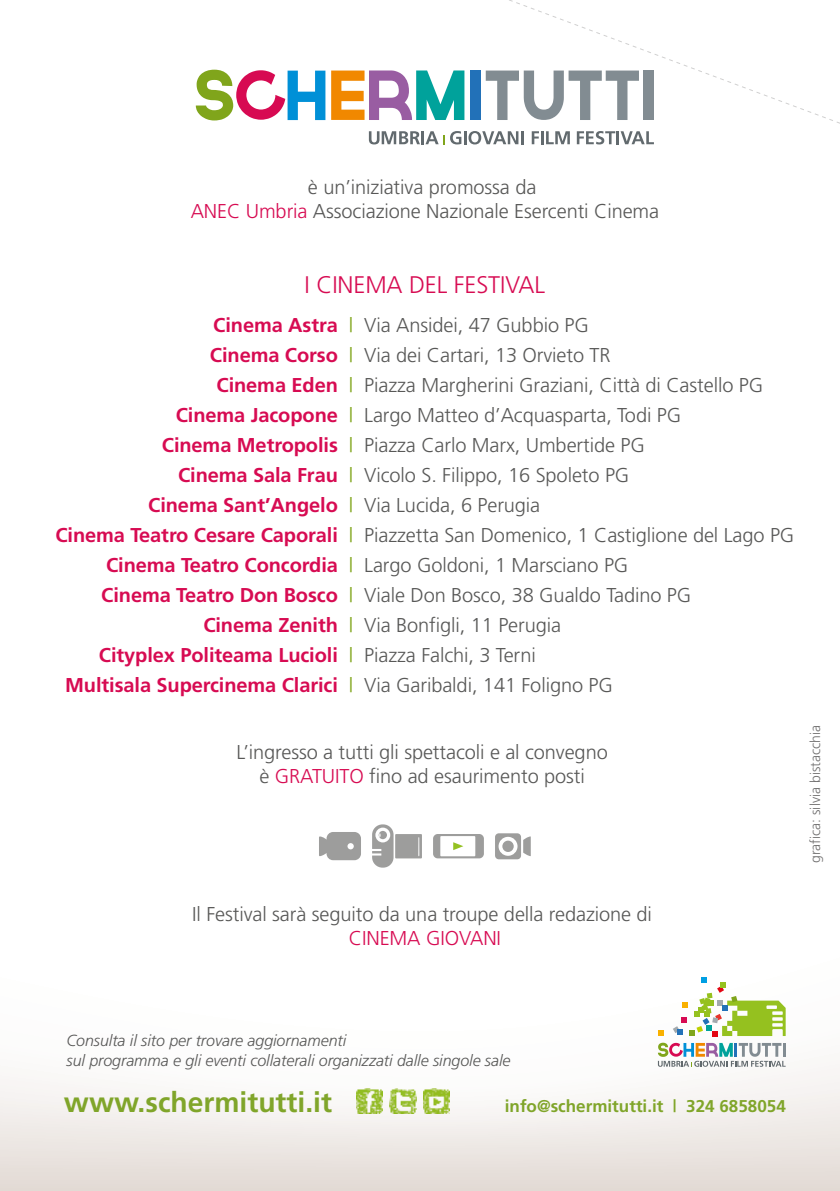
<style>
.page{position:relative;width:840px;height:1191px;background:#fff}
.page>*{position:absolute;margin:0;border:0;box-sizing:border-box;transform-origin:0 0}
.t1{font:700 28.2px "Frutiger";color:#80a52a}
.t2{font:300 24px "Frutiger";letter-spacing:-.005em;color:#d70b52}
.t3{font:300 20px/30px "Frutiger";letter-spacing:-.005em;color:#585857;text-align:center}
.t4{font:700 20px/30px "Frutiger";letter-spacing:-.005em;color:#d70b52;text-align:right}
.t5{font:300 20px "Frutiger";letter-spacing:-.005em;color:#d70b52}
.t6{font:700 17px "Frutiger";color:#80a52a}
.t7{font:italic 300 16px/20px "Frutiger";letter-spacing:-.005em;color:#585857}
.t8{font:300 14px "Frutiger";color:#706f6f}
.s1{color:#d70b52}
.s2{color:#80a51b}
</style>
<div class="page">
<svg style="left:0;top:832px;width:839px;height:359px"></svg>
<svg style="left:368px;top:131px;width:155px;height:13px"></svg>
<svg style="left:531px;top:131px;width:38px;height:13px"></svg>
<svg style="left:576px;top:131px;width:77px;height:13px"></svg>
<svg style="left:485px;top:71px;width:153px;height:49px"></svg>
<div style="left:643px;top:71px;width:10px;height:49px;background:#828c92"></div>
<svg style="left:331px;top:70px;width:133px;height:50px"></svg>
<div style="left:470px;top:71px;width:10px;height:49px;background:#2271b8"></div>
<svg style="left:196px;top:70px;width:129px;height:50px"></svg>
<svg style="left:433px;top:834px;width:50px;height:24px"></svg>
<div style="left:440px;top:836px;width:35px;height:20px;background:#fff"></div>
<svg style="left:453px;top:842px;width:10px;height:8px"></svg>
<svg style="left:494px;top:833px;width:36px;height:26px"></svg>
<svg style="left:372px;top:824px;width:49px;height:43px"></svg>
<div style="left:326px;top:832px;width:35px;height:28px;background:#9d9d9c;border-radius:7px"></div>
<svg style="left:319px;top:836px;width:8px;height:20px"></svg>
<svg style="left:347px;top:843px;width:6px;height:6px"></svg>
<svg style="left:657px;top:1042px;width:128px;height:24px"></svg>
<svg style="left:658px;top:1031px;width:5px;height:5px"></svg>
<svg style="left:672px;top:977px;width:113px;height:59px"></svg>
<img style="left:356px;top:1088px;width:26px;height:25px">
<img style="left:389px;top:1088px;width:27px;height:25px">
<img style="left:423px;top:1088px;width:26px;height:25px">
<p class="t3" style="left:190px;top:175px;width:470px;line-height:24px">è un’iniziativa promossa da<br><span class="s1">ANEC Umbria</span> Associazione Nazionale Esercenti Cinema</p>
<p class="t2" style="left:304px;top:271px;width:242px">I CINEMA DEL FESTIVAL</p>
<p class="t4" style="left:55px;top:309px;width:284px">Cinema Astra<br>Cinema Corso<br>Cinema Eden<br>Cinema Jacopone<br>Cinema Metropolis<br>Cinema Sala Frau<br>Cinema Sant’Angelo<br>Cinema Teatro Cesare Caporali<br>Cinema Teatro Concordia<br>Cinema Teatro Don Bosco<br>Cinema Zenith<br>Cityplex Politeama Lucioli<br>Multisala Supercinema Clarici</p>
<p class="t3" style="left:349px;top:310px;width:446px;text-align:left"><span class="s2">|</span> Via Ansidei, 47 Gubbio PG<br><span class="s2">|</span> Via dei Cartari, 13 Orvieto TR<br><span class="s2">|</span> Piazza Margherini Graziani, Città di Castello PG<br><span class="s2">|</span> Largo Matteo d’Acquasparta, Todi PG<br><span class="s2">|</span> Piazza Carlo Marx, Umbertide PG<br><span class="s2">|</span> Vicolo S. Filippo, 16 Spoleto PG<br><span class="s2">|</span> Via Lucida, 6 Perugia<br><span class="s2">|</span> Piazzetta San Domenico, 1 Castiglione del Lago PG <span class="s2">|</span> Largo Goldoni, 1 Marsciano PG<br><span class="s2">|</span> Viale Don Bosco, 38 Gualdo Tadino PG<br><span class="s2">|</span> Via Bonfigli, 11 Perugia<br><span class="s2">|</span> Piazza Falchi, 3 Terni<br><span class="s2">|</span> Via Garibaldi, 141 Foligno PG</p>
<p class="t3" style="left:236px;top:740px;width:372px;line-height:24px">L’ingresso a tutti gli spettacoli e al convegno è <span class="s1">GRATUITO</span> fino ad esaurimento posti</p>
<p class="t8" style="left:807px;top:863px;width:140px;rotate:-90deg">grafica: silvia bistacchia</p>
<p class="t3" style="left:192px;top:899px;width:461px">Il Festival sarà seguito da una troupe della redazione di</p>
<p class="t5" style="left:348px;top:926px;width:154px">CINEMA GIOVANI</p>
<p class="t7" style="left:67px;top:1030px;width:445px">Consulta il sito per trovare aggiornamenti<br>sul programma e gli eventi collaterali organizzati dalle singole sale</p>
<h1 class="t1" style="left:64px;top:1085px;width:269px">www.schermitutti.it</h1>
<p class="t6" style="left:504px;top:1096px;width:282px">info@schermitutti.it | 324 6858054</p>
</div>
